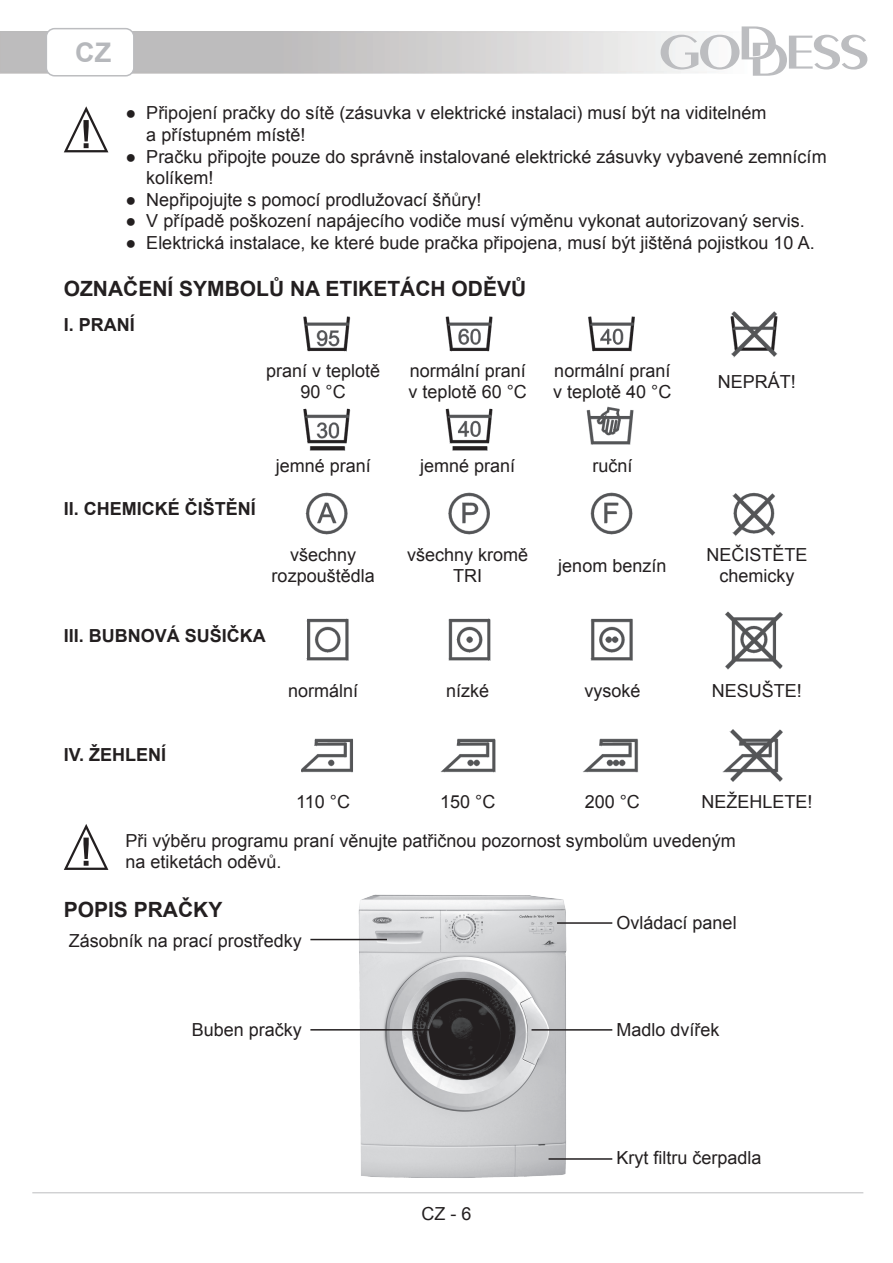
<style>
.page{position:relative;width:893px;height:1263px;background:#fff}
.page>*{position:absolute;margin:0;border:0;box-sizing:border-box;transform-origin:0 0}
.t1{font:700 27px "Arial";color:#b6b8bc}
.t2{font:700 21px "Arial";color:#231f20}
.t3{font:18px/21px "Arial";color:#231f20}
.t4{font:700 18px "Arial";color:#231f20}
</style>
<div class="page">
<svg style="left:661px;top:26px;width:206px;height:50px"></svg>
<div style="left:46px;top:28px;width:89px;height:49px;border:2px solid #bcbdc0;border-radius:8px"></div>
<hr style="left:32px;top:1192px;width:831px;height:1px;background:#bcbdc0">
<svg style="left:64px;top:106px;width:44px;height:46px"></svg>
<img style="left:302px;top:312px;width:480px;height:469px">
<svg style="left:64px;top:824px;width:44px;height:46px"></svg>
<img style="left:349px;top:894px;width:237px;height:300px">
<hr style="left:310px;top:939px;width:77px;height:1px;background:#231f20">
<hr style="left:557px;top:922px;width:55px;height:2px;background:#231f20">
<hr style="left:531px;top:1029px;width:81px;height:1px;background:#231f20">
<hr style="left:549px;top:1158px;width:63px;height:2px;background:#231f20">
<hr style="left:310px;top:1029px;width:119px;height:1px;background:#231f20">
<h1 class="t1" style="left:75px;top:34px;width:37px">CZ</h1>
<p class="t3" style="left:146px;top:102px;width:622px;line-height:21.6px;text-indent:-21px">● Připojení pračky do sítě (zásuvka v elektrické instalaci) musí být na viditelném a přístupném místě!</p>
<p class="t3" style="left:146px;top:146px;width:682px;line-height:21.6px;text-indent:-21px">● Pračku připojte pouze do správně instalované elektrické zásuvky vybavené zemnícím kolíkem!</p>
<p class="t3" style="left:125px;top:189px;width:358px">● Nepřipojujte s pomocí prodlužovací šňůry!</p>
<p class="t3" style="left:125px;top:211px;width:681px">● V případě poškození napájecího vodiče musí výměnu vykonat autorizovaný servis.</p>
<p class="t3" style="left:125px;top:232px;width:691px">● Elektrická instalace, ke které bude pračka připojena, musí být jištěná pojistkou 10 A.</p>
<p class="t2" style="left:64px;top:274px;width:461px">OZNAČENÍ SYMBOLŮ NA ETIKETÁCH ODĚVŮ</p>
<p class="t4" style="left:64px;top:313px;width:37px">I. PRANÍ</p>
<p class="t3" style="left:266px;top:361px;width:116px;text-align:center">praní v teplotě<br>90 °C</p>
<p class="t3" style="left:409px;top:361px;width:120px">normální praní v teplotě 60 °C</p>
<p class="t3" style="left:553px;top:361px;width:120px">normální praní v teplotě 40 °C</p>
<p class="t3" style="left:718px;top:371px;width:80px">NEPRÁT!</p>
<p class="t4" style="left:64px;top:497px;width:59px">II. CHEMICK</p>
<p class="t4" style="left:168px;top:497px;width:59px">É ČIŠTĚNÍ</p>
<p class="t3" style="left:276px;top:455px;width:97px">jemné praní</p>
<p class="t3" style="left:420px;top:455px;width:97px">jemné praní</p>
<p class="t3" style="left:592px;top:455px;width:42px">ruční</p>
<p class="t3" style="left:272px;top:545px;width:105px;text-align:center">všechny rozpouštědla</p>
<p class="t3" style="left:407px;top:545px;width:123px;text-align:center">všechny kromě<br>TRI</p>
<p class="t3" style="left:558px;top:555px;width:110px">jenom benzín</p>
<p class="t4" style="left:64px;top:624px;width:52px">III. BUBNOVÁ</p>
<p class="t4" style="left:185px;top:624px;width:49px">SUŠIČKA</p>
<p class="t3" style="left:706px;top:545px;width:103px;text-align:center">NEČISTĚTE chemicky</p>
<p class="t4" style="left:64px;top:743px;width:73px">IV. ŽEHLENÍ</p>
<p class="t3" style="left:288px;top:680px;width:72px">normální</p>
<p class="t3" style="left:446px;top:680px;width:45px">nízké</p>
<p class="t3" style="left:584px;top:680px;width:58px">vysoké</p>
<p class="t3" style="left:712px;top:680px;width:92px">NESUŠTE!</p>
<p class="t3" style="left:125px;top:782px;width:688px;line-height:39px;text-indent:576px">NEŽEHLETE!<br>Při výběru programu praní věnujte patřičnou pozornost symbolům uvedeným</p>
<p class="t3" style="left:125px;top:851px;width:158px">na etiketách oděvů.</p>
<p class="t2" style="left:64px;top:895px;width:160px">POPIS PRAČKY</p>
<p class="t3" style="left:617px;top:912px;width:122px">Ovládací panel</p>
<p class="t3" style="left:69px;top:930px;width:235px">Zásobník na prací prostředky</p>
<p class="t3" style="left:296px;top:791px;width:55px">110 °C</p>
<p class="t3" style="left:440px;top:791px;width:57px">150 °C</p>
<p class="t3" style="left:585px;top:791px;width:57px">200 °C</p>
<p class="t3" style="left:192px;top:1020px;width:112px">Buben pračky</p>
<p class="t3" style="left:617px;top:1020px;width:105px">Madlo dvířek</p>
<p class="t3" style="left:421px;top:1203px;width:52px">CZ - 6</p>
<p class="t3" style="left:617px;top:1147px;width:147px">Kryt filtru čerpadla</p>
</div>
